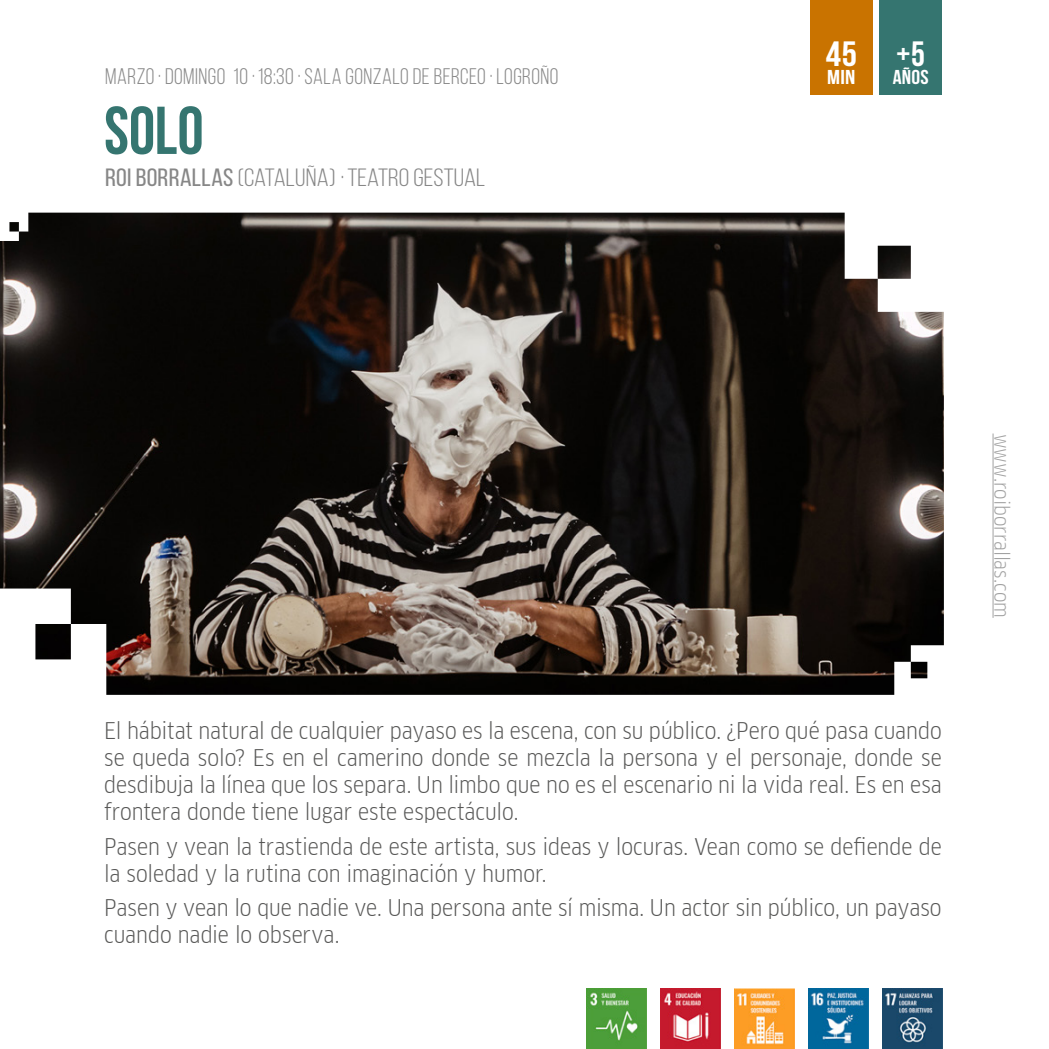
<style>
.page{position:relative;width:1049px;height:1049px;background:#fff}
.page>*{position:absolute;margin:0;border:0;box-sizing:border-box;transform-origin:0 0}
.t1{font:700 67.5px "Bebas Neue";color:#357570}
.t2{font:700 35px "Bebas Neue";color:#fff;scale:1.1 1}
.t3{font:25px "Bebas Neue";color:#878787;scale:1.1 1}
.t4{font:22.5px/27px "Clan Offc Pro Narr";letter-spacing:-.005em;color:#575756;scale:.95 1}
.t5{font:22.5px "Bebas Neue";letter-spacing:.02em;color:#878787}
.t6{font:20px "Clan Offc Pro Narr";color:#a1a1a1;scale:.95 1}
.t7{font:700 20px "Bebas Neue";letter-spacing:.01em;color:#fff;scale:1.1 1}
.t8{font:700 20px "Bebas Neue";letter-spacing:.01em;color:#fff;scale:1.2 1}
.s1{font-style:inherit}
</style>
<div class="page">
<hr style="left:992px;top:433px;width:1px;height:185px;background:#a1a1a1">
<div style="left:879px;top:0;width:63px;height:94px;background:#357570"></div>
<div style="left:810px;top:0;width:63px;height:94px;background:#c97300"></div>
<img style="left:0;top:213px;width:944px;height:482px">
<img style="left:735px;top:989px;width:59px;height:60px">
<img style="left:809px;top:989px;width:60px;height:60px">
<img style="left:883px;top:989px;width:60px;height:60px">
<img style="left:586px;top:989px;width:60px;height:60px">
<img style="left:660px;top:989px;width:60px;height:60px">
<p class="t5" style="left:105px;top:64px;width:454px">MARZO · DOMINGO 10 · 18:30 · SALA GONZALO DE BERCEO · LOGROÑO</p>
<h1 class="t1" style="left:104px;top:94px;width:101px">Solo</h1>
<p class="t3" style="left:105px;top:164px;width:347px"><span class="s1">ROI BORRALLAS</span> (CATALUÑA) · TEATRO GESTUAL</p>
<h2 class="t2" style="left:826px;top:35px;width:92px">45 +5</h2>
<p class="t8" style="left:827px;top:66px;width:25px">MIN</p>
<p class="t7" style="left:893px;top:66px;width:34px">AÑOS</p>
<p class="t4" style="left:104px;top:717px;width:883px;text-align:justify">El hábitat natural de cualquier payaso es la escena, con su público. ¿Pero qué pasa cuando se queda solo? Es en el camerino donde se mezcla la persona y el personaje, donde se desdibuja la línea que los separa. Un limbo que no es el escenario ni la vida real. Es en esa frontera donde tiene lugar este espectáculo.</p>
<p class="t4" style="left:104px;top:833px;width:883px">Pasen y vean la trastienda de este artista, sus ideas y locuras. Vean como se defiende de la soledad y la rutina con imaginación y humor.</p>
<p class="t4" style="left:104px;top:894px;width:883px">Pasen y vean lo que nadie ve. Una persona ante sí misma. Un actor sin público, un payaso cuando nadie lo observa.</p>
<p class="t6" style="left:1013px;top:433px;width:196px;rotate:90deg">www.roiborrallas.com</p>
</div>
